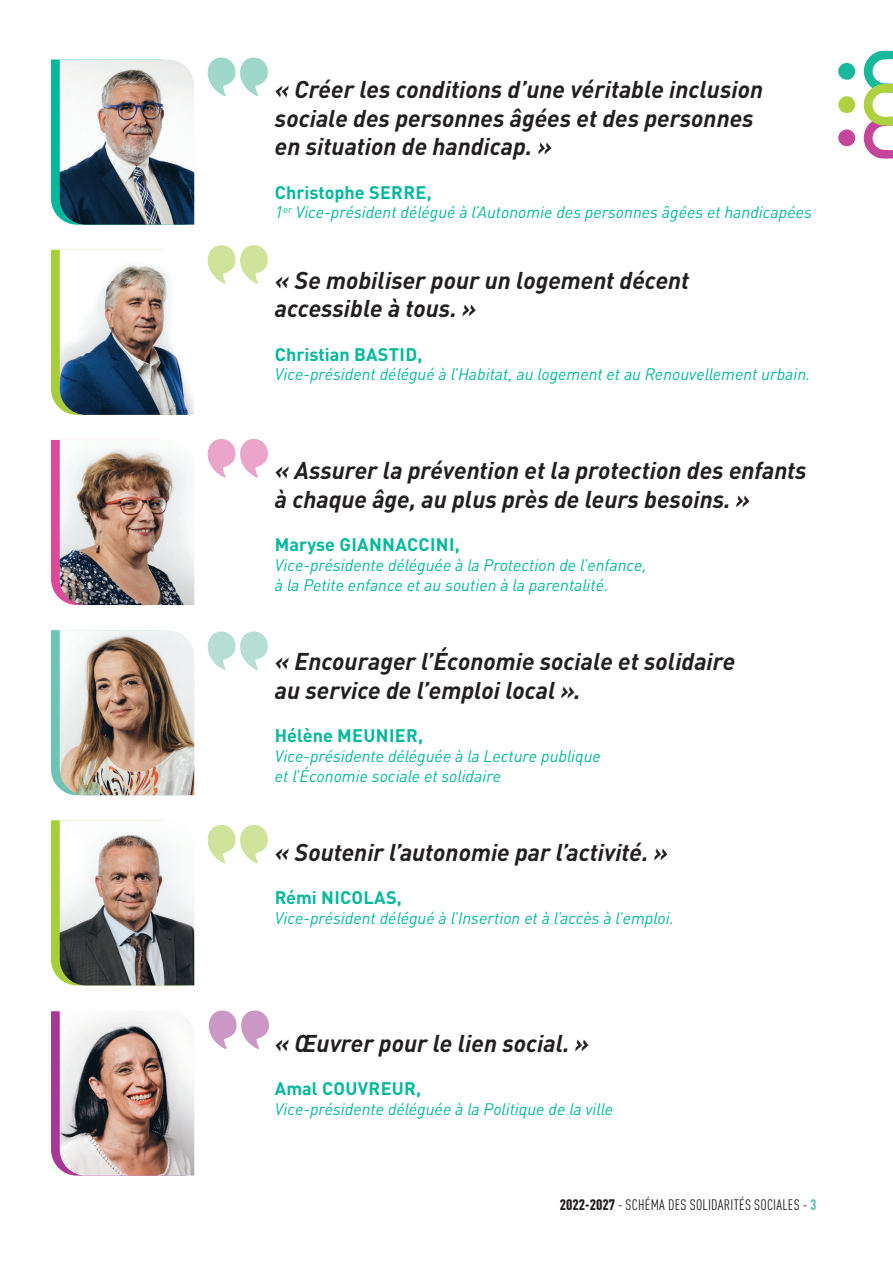
<style>
.page{position:relative;width:893px;height:1263px;background:#fff}
.page>*{position:absolute;margin:0;border:0;box-sizing:border-box;transform-origin:0 0}
.t1{font:italic 700 24px/28.8px "DIN Pro";color:#231f20}
.t2{font:700 18px "DIN Pro";letter-spacing:.01em;color:#03b89d}
.t3{font:italic 16.5px/19.8px "DIN Pro";color:#03b89d}
.t4{font:condensed 15px "DIN Pro";letter-spacing:.02em;color:#231f20}
.s1{font-weight:900}
.s2{font-weight:900;color:#6dc4b5}
</style>
<div class="page">
<div style="left:838px;top:129px;width:17px;height:17px;background:#c44599;border-radius:50%"></div>
<div style="left:838px;top:63px;width:17px;height:17px;background:#17b89b;border-radius:50%"></div>
<svg style="left:864px;top:50px;width:29px;height:109px"></svg>
<div style="left:838px;top:96px;width:17px;height:17px;background:#aed141;border-radius:50%"></div>
<svg style="left:208px;top:57px;width:60px;height:39px"></svg>
<svg style="left:208px;top:439px;width:60px;height:38px"></svg>
<svg style="left:51px;top:440px;width:9px;height:159px"></svg>
<img style="left:60px;top:448px;width:134px;height:157px">
<svg style="left:51px;top:820px;width:9px;height:159px"></svg>
<img style="left:60px;top:820px;width:134px;height:165px">
<svg style="left:51px;top:60px;width:9px;height:159px"></svg>
<img style="left:60px;top:60px;width:134px;height:165px">
<svg style="left:51px;top:250px;width:9px;height:159px"></svg>
<img style="left:60px;top:264px;width:134px;height:151px">
<svg style="left:51px;top:1011px;width:9px;height:158px"></svg>
<img style="left:60px;top:1014px;width:134px;height:161px">
<svg style="left:51px;top:630px;width:9px;height:159px"></svg>
<img style="left:60px;top:630px;width:134px;height:165px">
<svg style="left:208px;top:245px;width:60px;height:39px"></svg>
<svg style="left:208px;top:825px;width:60px;height:38px"></svg>
<svg style="left:209px;top:1010px;width:60px;height:39px"></svg>
<svg style="left:208px;top:631px;width:60px;height:39px"></svg>
<h1 class="t1" style="left:275px;top:72px;width:490px">« Créer les conditions d’une véritable inclusion sociale des personnes âgées et des personnes en situation de handicap. »</h1>
<p class="t2" style="left:275px;top:177px;width:158px">Christophe SERRE,</p>
<p class="t3" style="left:275px;top:201px;width:538px">1<sup>er</sup> Vice-président délégué à l’Autonomie des personnes âgées et handicapées</p>
<h1 class="t1" style="left:275px;top:263px;width:416px">« Se mobiliser pour un logement décent accessible à tous. »</h1>
<p class="t2" style="left:275px;top:339px;width:149px">Christian BASTID,</p>
<p class="t3" style="left:275px;top:363px;width:537px">Vice-président délégué à l’Habitat, au logement et au Renouvellement urbain.</p>
<h1 class="t1" style="left:275px;top:454px;width:533px">« Assurer la prévention et la protection des enfants à chaque âge, au plus près de leurs besoins. »</h1>
<p class="t2" style="left:275px;top:530px;width:186px">Maryse GIANNACCINI,</p>
<p class="t3" style="left:275px;top:554px;width:373px">Vice-présidente déléguée à la Protection de l’enfance, à la Petite enfance et au soutien à la parentalité.</p>
<h1 class="t1" style="left:275px;top:644px;width:462px">« Encourager l’Économie sociale et solidaire au service de l’emploi local ».</h1>
<p class="t2" style="left:275px;top:721px;width:150px">Hélène MEUNIER,</p>
<p class="t3" style="left:275px;top:744px;width:327px">Vice-présidente déléguée à la Lecture publique et l’Économie sociale et solidaire</p>
<h1 class="t1" style="left:275px;top:835px;width:395px">« Soutenir l’autonomie par l’activité. »</h1>
<p class="t2" style="left:275px;top:883px;width:128px">Rémi NICOLAS,</p>
<p class="t3" style="left:275px;top:906px;width:401px">Vice-président délégué à l’Insertion et à l’accès à l’emploi.</p>
<h1 class="t1" style="left:275px;top:1026px;width:316px">« Œuvrer pour le lien social. »</h1>
<p class="t2" style="left:275px;top:1073px;width:148px">Amal COUVREUR,</p>
<p class="t3" style="left:275px;top:1097px;width:340px">Vice-présidente déléguée à la Politique de la ville</p>
<p class="t4" style="left:560px;top:1194px;width:258px"><span class="s1">2022-2027</span> - SCHÉMA DES SOLIDARITÉS SOCIALES - <span class="s2">3</span></p>
</div>
